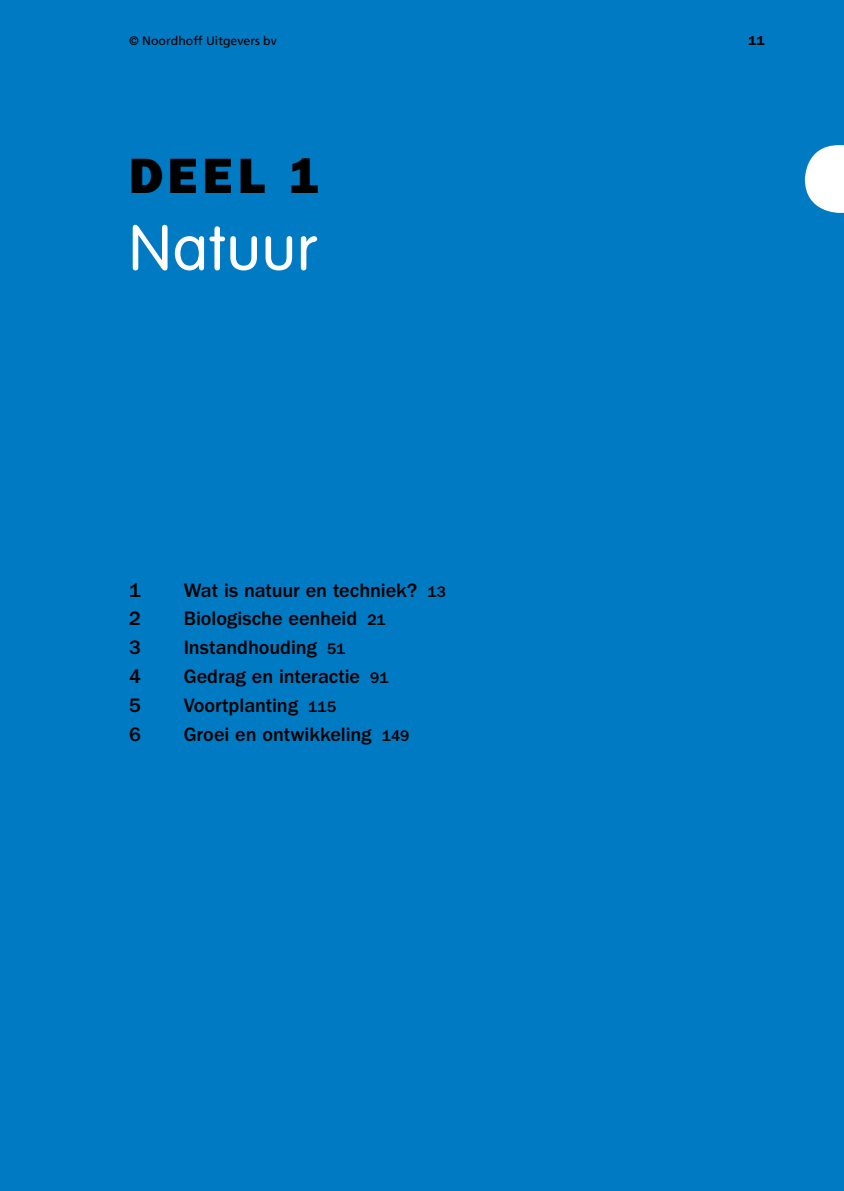
<style>
.page{position:relative;width:844px;height:1191px;background:#fff}
.page>*{position:absolute;margin:0;border:0;box-sizing:border-box;transform-origin:0 0}
.t1{font:300 63px "VAG Rounded Std";letter-spacing:.02em;color:#fff}
.t2{font:49.88px "ITC Franklin Gothic Std Hvy";color:#000}
.t3{font:500 20.12px "ITC Franklin Gothic Std";letter-spacing:-.005em;color:#000}
.t4{font:600 13.12px "ITC Franklin Gothic Std";color:#000}
.t5{font:12.25px "Frutiger LT Std";color:#000}
.s1{font-size:15.75px}
</style>
<div class="page">
<div style="left:0;top:0;width:843px;height:1191px;background:#007ac2"></div>
<svg style="left:804px;top:145px;width:39px;height:68px"></svg>
<p class="t5" style="left:129px;top:33px;width:149px">© Noordhoff Uitgevers bv</p>
<p class="t4" style="left:748px;top:32px;width:18px">11</p>
<h2 class="t2" style="left:129px;top:147px;width:192px">DEEL 1</h2>
<h1 class="t1" style="left:129px;top:212px;width:189px">Natuur</h1>
<p class="t3" style="left:129px;top:578px;width:13px">1</p>
<p class="t3" style="left:184px;top:578px;width:264px">Wat is natuur en techniek? <span class="s1">13</span></p>
<p class="t3" style="left:129px;top:607px;width:13px">2</p>
<p class="t3" style="left:184px;top:607px;width:203px">Biologische eenheid <span class="s1">21</span></p>
<p class="t3" style="left:129px;top:636px;width:13px">3</p>
<p class="t3" style="left:184px;top:636px;width:163px">Instandhouding <span class="s1">51</span></p>
<p class="t3" style="left:129px;top:665px;width:13px">4</p>
<p class="t3" style="left:184px;top:665px;width:206px">Gedrag en interactie <span class="s1">91</span></p>
<p class="t3" style="left:129px;top:694px;width:13px">5</p>
<p class="t3" style="left:184px;top:694px;width:154px">Voortplanting <span class="s1">115</span></p>
<p class="t3" style="left:129px;top:723px;width:13px">6</p>
<p class="t3" style="left:184px;top:723px;width:227px">Groei en ontwikkeling <span class="s1">149</span></p>
</div>
